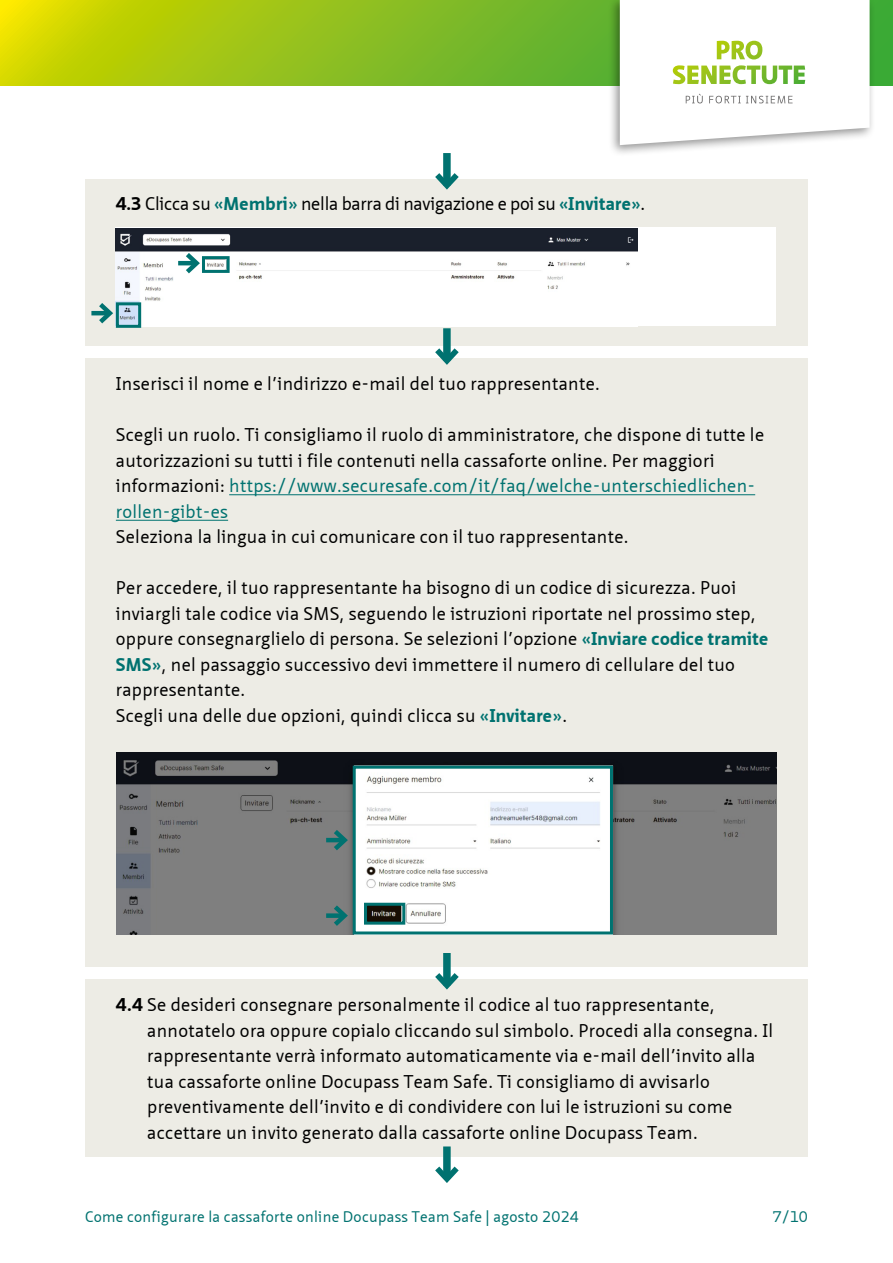
<style>
.page{position:relative;width:893px;height:1263px;background:#fff}
.page>*{position:absolute;margin:0;border:0;box-sizing:border-box;transform-origin:0 0}
.t1{font:18px/25.5px "Neue Sans Pro";letter-spacing:.02em;color:#000}
.t2{font:18px "Neue Sans Pro";letter-spacing:-.01em;color:#000}
.t3{font:15px "Neue Sans Pro";letter-spacing:.02em;color:#007270}
.s1{font-weight:700}
.s2{font-weight:700;color:#007270}
.s3{color:#007270}
</style>
<div class="page">
<svg style="left:0;top:0;width:893px;height:85px;background:#95c21a"></svg>
<div style="left:608px;top:0;width:268px;height:157px;background:#000;opacity:.43"></div>
<svg style="left:620px;top:0;width:250px;height:145px"></svg>
<div style="left:85px;top:358px;width:723px;height:608px;background:#edece5"></div>
<hr style="left:229px;top:494px;width:526px;height:1px;background:#007270">
<hr style="left:116px;top:520px;width:112px;height:1px;background:#007270">
<img style="left:117px;top:752px;width:659px;height:183px">
<div style="left:353px;top:766px;width:260px;height:168px;border:3px solid #007270"></div>
<div style="left:364px;top:903px;width:41px;height:22px;border:3px solid #007270"></div>
<svg style="left:326px;top:838px;width:3px;height:4px"></svg>
<svg style="left:329px;top:825px;width:22px;height:30px"></svg>
<div style="left:326px;top:913px;width:19px;height:5px;background:#007270"></div>
<svg style="left:329px;top:901px;width:22px;height:29px"></svg>
<div style="left:85px;top:179px;width:723px;height:167px;background:#edece5"></div>
<div style="left:115px;top:228px;width:660px;height:98px;background:#fff"></div>
<img style="left:116px;top:229px;width:522px;height:97px">
<div style="left:116px;top:302px;width:25px;height:26px;border:3px solid #007270"></div>
<div style="left:202px;top:256px;width:28px;height:17px;border:3px solid #007270"></div>
<svg style="left:91px;top:311px;width:3px;height:4px"></svg>
<svg style="left:94px;top:298px;width:22px;height:30px"></svg>
<svg style="left:178px;top:261px;width:3px;height:4px"></svg>
<svg style="left:181px;top:248px;width:22px;height:30px"></svg>
<div style="left:443px;top:153px;width:8px;height:32px;background:#007270"></div>
<svg style="left:435px;top:167px;width:24px;height:23px"></svg>
<div style="left:443px;top:328px;width:8px;height:33px;background:#007270"></div>
<svg style="left:435px;top:342px;width:24px;height:23px"></svg>
<div style="left:85px;top:979px;width:723px;height:178px;background:#edece5"></div>
<div style="left:443px;top:953px;width:8px;height:32px;background:#007270"></div>
<svg style="left:435px;top:967px;width:24px;height:23px"></svg>
<div style="left:443px;top:1146px;width:8px;height:33px;background:#007270"></div>
<svg style="left:435px;top:1160px;width:24px;height:23px"></svg>
<p class="t2" style="left:116px;top:192px;width:531px"><span class="s1">4.3</span> Clicca su <span class="s2">«Membri»</span> nella barra di navigazione e poi su <span class="s2">«Invitare»</span>.</p>
<p class="t1" style="left:116px;top:371px;width:485px">Inserisci il nome e l’indirizzo e-mail del tuo rappresentante.</p>
<p class="t1" style="left:116px;top:422px;width:650px">Scegli un ruolo. Ti consigliamo il ruolo di amministratore, che dispone di tutte le autorizzazioni su tutti i file contenuti nella cassaforte online. Per maggiori informazioni: <span class="s3">https://www.securesafe.com/it/faq/welche-unterschiedlichen&shy;rollen-gibt-es</span></p>
<p class="t1" style="left:116px;top:524px;width:514px">Seleziona la lingua in cui comunicare con il tuo rappresentante.</p>
<p class="t1" style="left:116px;top:575px;width:654px">Per accedere, il tuo rappresentante ha bisogno di un codice di sicurezza. Puoi inviargli tale codice via SMS, seguendo le istruzioni riportate nel prossimo step, oppure consegnarglielo di persona. Se selezioni l’opzione <span class="s2">«Inviare codice tramite SMS»</span>, nel passaggio successivo devi immettere il numero di cellulare del tuo rappresentante.<br>Scegli una delle due opzioni, quindi clicca su <span class="s2">«Invitare»</span>.</p>
<p class="t1" style="left:147px;top:992px;width:627px;text-indent:-31px"><span class="s1">4.4</span> Se desideri consegnare personalmente il codice al tuo rappresentante, annotatelo ora oppure copialo cliccando sul simbolo. Procedi alla consegna. Il rappresentante verrà informato automaticamente via e-mail dell’invito alla tua cassaforte online Docupass Team Safe. Ti consigliamo di avvisarlo preventivamente dell’invito e di condividere con lui le istruzioni su come accettare un invito generato dalla cassaforte online Docupass Team.</p>
<p class="t3" style="left:85px;top:1207px;width:495px">Come configurare la cassaforte online Docupass Team Safe | agosto 2024</p>
<p class="t3" style="left:773px;top:1207px;width:37px">7/10</p>
</div>
